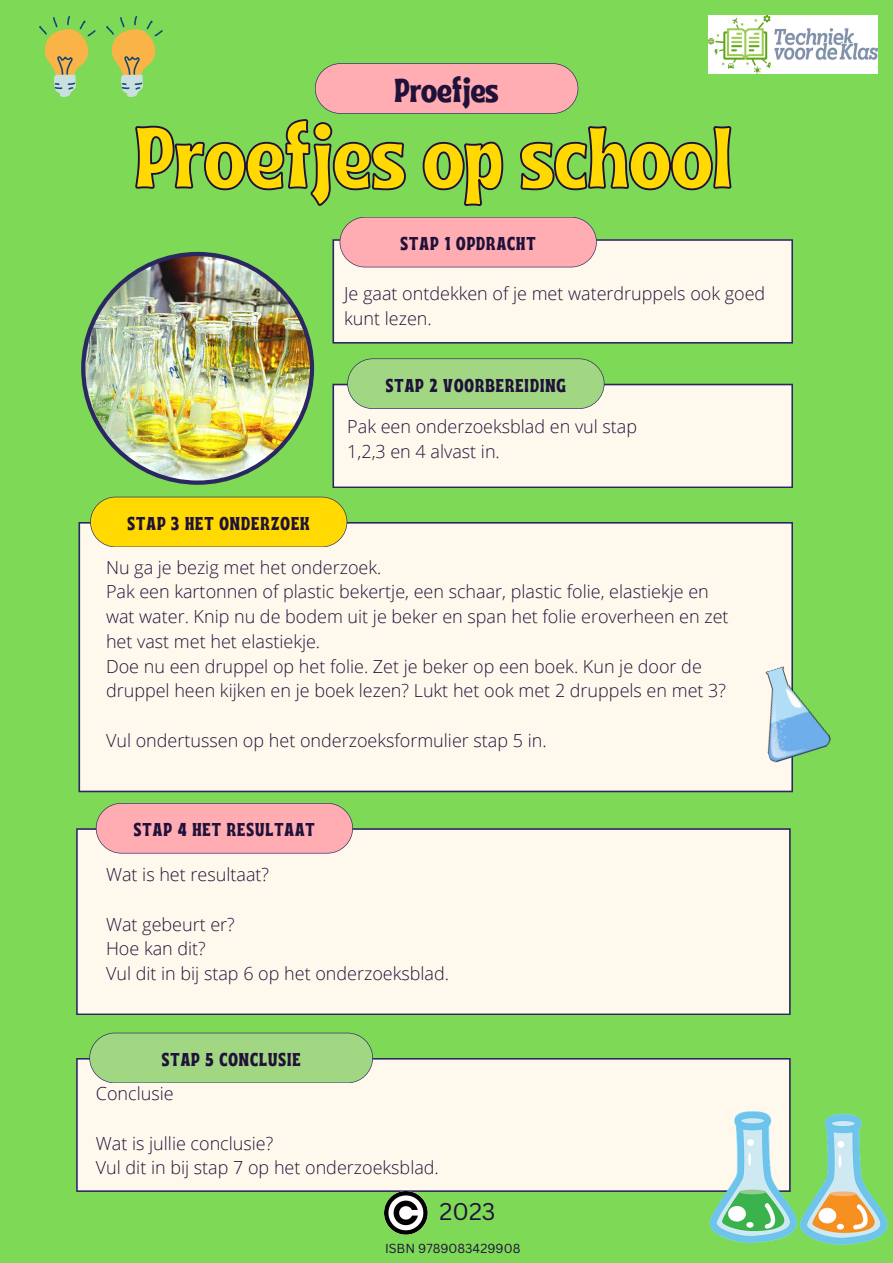
<style>
.page{position:relative;width:893px;height:1263px;background:#7ed957}
.page>*{position:absolute;margin:0;border:0;box-sizing:border-box;transform-origin:0 0}
.t1{font:86.1px "Ayr Tropika Island Int";color:#ffd900}
.t2{font:33.08px "Ayr Tropika Island Int";color:#201139}
.t3{font:23.55px "Canva Sans";color:#201139}
.t4{font:18.6px "Ayr Tropika Island Int";letter-spacing:.055em;color:#201139}
.t5{font:300 18px/24.8px "Open Sans";color:#201139}
.t6{font:12.75px "Canva Sans";color:#201139}
</style>
<div class="page">
<div style="left:332px;top:239px;width:461px;height:105px;background:#fff9ed"></div>
<div style="left:332px;top:384px;width:461px;height:104px;background:#fff9ed"></div>
<div style="left:76px;top:1058px;width:714px;height:134px;background:#fff9ed"></div>
<div style="left:76px;top:828px;width:714px;height:187px;background:#fff9ed"></div>
<div style="left:78px;top:522px;width:715px;height:270px;background:#fff9ed"></div>
<svg style="left:90px;top:497px;width:257px;height:50px;background:#f8d608"></svg>
<svg style="left:339px;top:217px;width:258px;height:50px;background:#f7acb0"></svg>
<svg style="left:347px;top:358px;width:257px;height:51px;background:#9ed283"></svg>
<svg style="left:96px;top:803px;width:257px;height:50px;background:#f7abb0"></svg>
<svg style="left:89px;top:1033px;width:284px;height:50px;background:#9fd383"></svg>
<img style="left:81px;top:252px;width:233px;height:233px">
<svg style="left:135px;top:119px;width:597px;height:87px"></svg>
<svg style="left:315px;top:63px;width:263px;height:51px;background:#f2aaac"></svg>
<svg style="left:39px;top:16px;width:57px;height:81px"></svg>
<img style="left:744px;top:659px;width:87px;height:105px">
<img style="left:703px;top:1083px;width:185px;height:162px">
<img style="left:709px;top:16px;width:168px;height:58px">
<img style="left:385px;top:1192px;width:43px;height:43px">
<svg style="left:106px;top:16px;width:57px;height:81px"></svg>
<h5 class="t2" style="left:394px;top:59px;width:105px">Proefjes</h5>
<h1 class="t1" style="left:135px;top:76px;width:598px">Proefjes op school</h1>
<p class="t4" style="left:401px;top:226px;width:137px">STAP 1 OPDRACHT</p>
<h4 class="t5" style="left:344px;top:281px;width:422px">Je gaat ontdekken of je met waterdruppels ook goed kunt lezen.</h4>
<p class="t4" style="left:386px;top:368px;width:182px">STAP 2 VOORBEREIDING</p>
<p class="t4" style="left:128px;top:506px;width:184px">STAP 3 HET ONDERZOEK</p>
<h5 class="t5" style="left:347px;top:414px;width:291px">Pak een onderzoeksblad en vul stap<br>1,2,3 en 4 alvast in.</h5>
<h5 class="t5" style="left:106px;top:554px;width:624px">Nu ga je bezig met het onderzoek.<br>Pak een kartonnen of plastic bekertje, een schaar, plastic folie, elastiekje en wat water. Knip nu de bodem uit je beker en span het folie eroverheen en zet het vast met het elastiekje.<br>Doe nu een druppel op het folie. Zet je beker op een boek. Kun je door de druppel heen kijken en je boek lezen? Lukt het ook met 2 druppels en met 3?</h5>
<h4 class="t5" style="left:106px;top:727px;width:442px">Vul ondertussen op het onderzoeksformulier stap 5 in.</h4>
<h2 class="t4" style="left:134px;top:812px;width:182px">STAP 4 HET RESULTAAT</h2>
<h5 class="t5" style="left:106px;top:862px;width:165px">Wat is het resultaat?</h5>
<h5 class="t5" style="left:106px;top:911px;width:344px">Wat gebeurt er?<br>Hoe kan dit?<br>Vul dit in bij stap 6 op het onderzoeksblad.</h5>
<h1 class="t4" style="left:162px;top:1042px;width:140px">STAP 5 CONCLUSIE</h1>
<p class="t5" style="left:96px;top:1080px;width:79px">Conclusie</p>
<h4 class="t5" style="left:96px;top:1130px;width:344px">Wat is jullie conclusie?<br>Vul dit in bij stap 7 op het onderzoeksblad.</h4>
<p class="t3" style="left:439px;top:1195px;width:57px">2023</p>
<p class="t6" style="left:385px;top:1239px;width:137px">ISBN 9789083429908</p>
</div>
